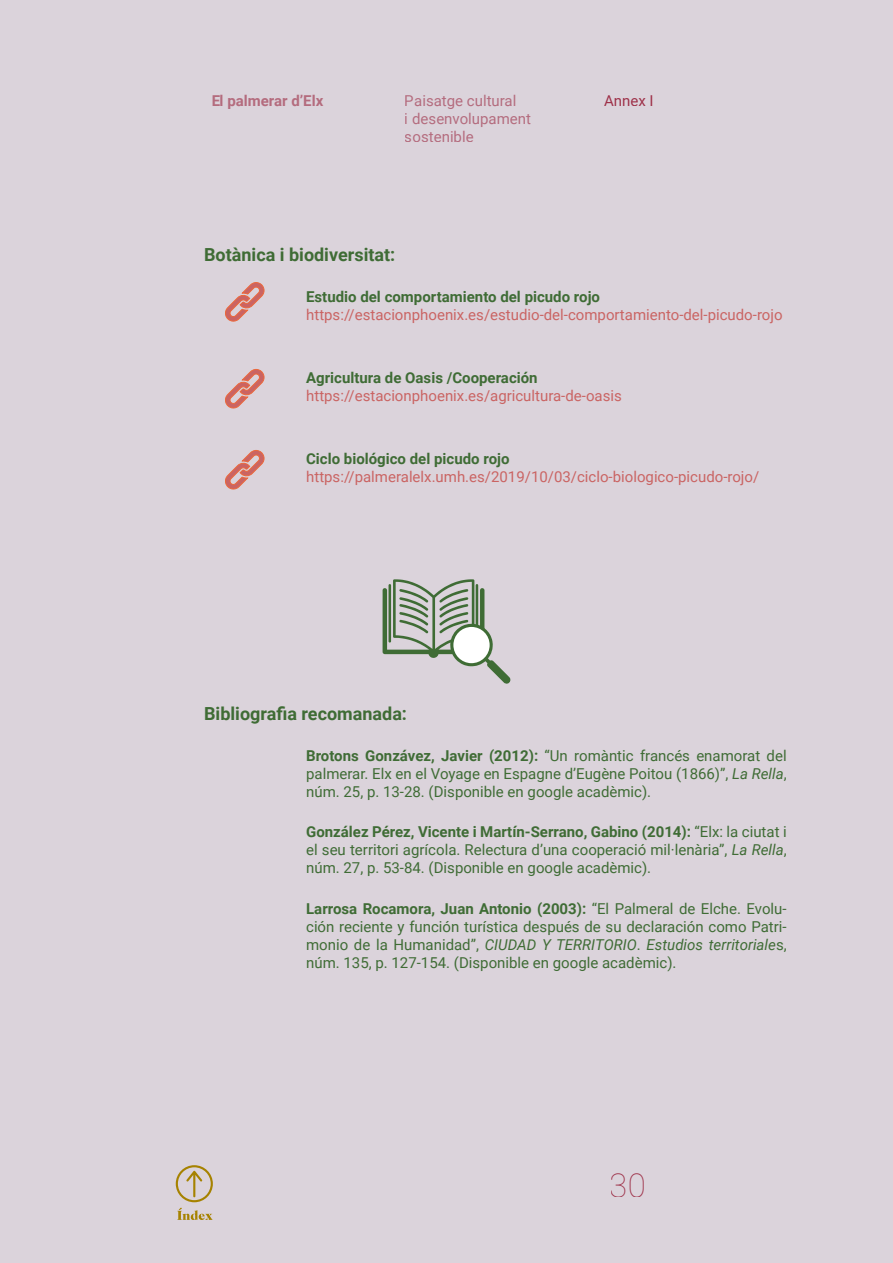
<style>
.page{position:relative;width:893px;height:1263px;background:#dbd3db}
.page>*{position:absolute;margin:0;border:0;box-sizing:border-box;transform-origin:0 0}
.t1{font:100 33px "Roboto";color:#b83c55}
.t2{font:700 18px "Roboto";color:#3f6c35}
.t3{font:15px/18px "Roboto";color:#3f6c35;text-align:justify}
.t4{font:15px "Roboto";color:#ca6463}
.t5{font:700 15px "Roboto";color:#3f6c35}
.t6{font:15px/18px "Roboto";color:#b83c55}
.t7{font:700 15px "Roboto";color:#b83c55}
.s1{font-weight:700}
.s2{font-style:italic}
</style>
<div class="page">
<svg style="left:225px;top:282px;width:39px;height:39px"></svg>
<svg style="left:225px;top:369px;width:39px;height:39px"></svg>
<svg style="left:225px;top:450px;width:39px;height:39px"></svg>
<svg style="left:383px;top:579px;width:128px;height:105px"></svg>
<svg style="left:177px;top:1208px;width:36px;height:12px"></svg>
<svg style="left:176px;top:1165px;width:37px;height:37px"></svg>
<p class="t7" style="left:211px;top:90px;width:114px">El palmerar d’Elx</p>
<p class="t6" style="left:405px;top:91px;width:113px">Paisatge cultural</p>
<p class="t6" style="left:604px;top:91px;width:51px">Annex I</p>
<p class="t6" style="left:405px;top:109px;width:128px">i desenvolupament sostenible</p>
<p class="t2" style="left:204px;top:242px;width:193px">Botànica i biodiversitat:</p>
<p class="t5" style="left:306px;top:286px;width:295px">Estudio del comportamiento del picudo rojo</p>
<p class="t4" style="left:306px;top:304px;width:478px">https://estacionphoenix.es/estudio-del-comportamiento-del-picudo-rojo</p>
<p class="t5" style="left:306px;top:367px;width:233px">Agricultura de Oasis /Cooperación</p>
<p class="t4" style="left:306px;top:385px;width:317px">https://estacionphoenix.es/agricultura-de-oasis</p>
<p class="t5" style="left:306px;top:448px;width:205px">Ciclo biológico del picudo rojo</p>
<p class="t4" style="left:306px;top:466px;width:455px">https://palmeralelx.umh.es/2019/10/03/ciclo-biologico-picudo-rojo/</p>
<p class="t2" style="left:204px;top:701px;width:204px">Bibliografia recomanada:</p>
<p class="t3" style="left:306px;top:746px;width:482px"><span class="s1">Brotons Gonzávez, Javier (2012):</span> “Un romàntic francés enamorat del palmerar. Elx en el Voyage en Espagne d’Eugène Poitou (1866)”, <span class="s2">La Rella</span>, núm. 25, p. 13-28. (Disponible en google acadèmic).</p>
<p class="t3" style="left:306px;top:822px;width:482px"><span class="s1">González Pérez, Vicente i Martín-Serrano, Gabino (2014):</span> “Elx: la ciutat i el seu territori agrícola. Relectura d’una cooperació mil·lenària”, <span class="s2">La Rella</span>, núm. 27, p. 53-84. (Disponible en google acadèmic).</p>
<p class="t3" style="left:306px;top:899px;width:482px"><span class="s1">Larrosa Rocamora, Juan Antonio (2003):</span> “El Palmeral de Elche. Evolu&shy;ción reciente y función turística después de su declaración como Patri&shy;monio de la Humanidad”, <span class="s2">CIUDAD Y TERRITORIO</span>. <span class="s2">Estudios territoriale</span>s, núm. 135, p. 127-154. (Disponible en google acadèmic).</p>
<h1 class="t1" style="left:610px;top:1162px;width:38px">30</h1>
</div>
